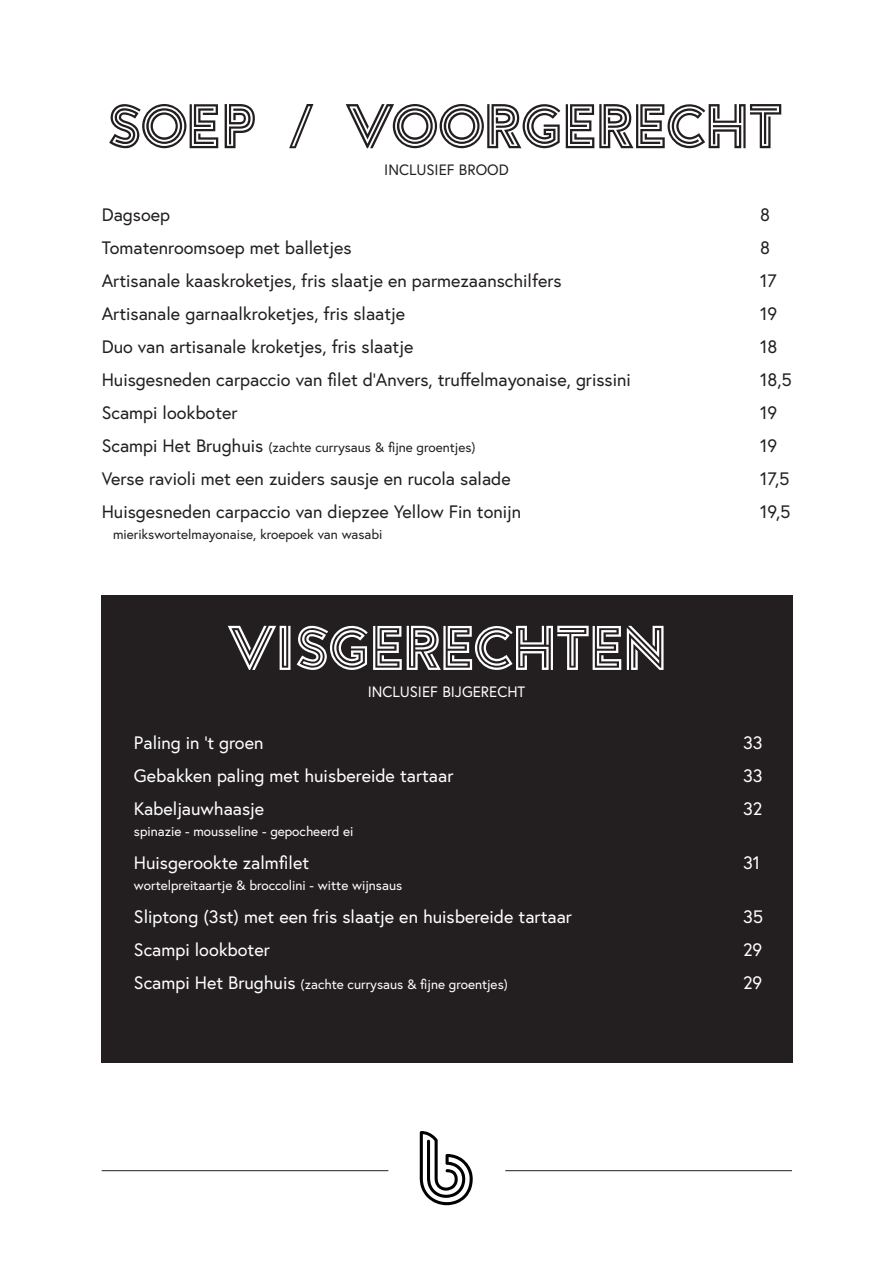
<style>
.page{position:relative;width:893px;height:1263px;background:#fff}
.page>*{position:absolute;margin:0;border:0;box-sizing:border-box;transform-origin:0 0}
.t1{font:63px "Argon PERSONAL";color:#231f20}
.t2{font:63px "Argon PERSONAL";color:#fff}
.t3{font:18px "Europa";color:#231f20}
.t4{font:18px "Europa";color:#fff}
.t5{font:15px "Europa";color:#fff}
.t6{font:15px "Europa";color:#231f20}
.t7{font:13.5px "Europa";color:#fff}
.t8{font:13.5px "Europa";color:#231f20}
.s1{font-size:18px}
</style>
<div class="page">
<div style="left:102px;top:595px;width:691px;height:468px;background:#231f20"></div>
<svg style="left:420px;top:1131px;width:53px;height:74px"></svg>
<hr style="left:102px;top:1170px;width:286px;height:1px;background:#231f20">
<hr style="left:505px;top:1170px;width:287px;height:1px;background:#231f20">
<p class="t1" style="left:109px;top:98px;width:677px">SOEP / VOORGERECHT</p>
<p class="t6" style="left:384px;top:161px;width:126px">INCLUSIEF BROOD</p>
<p class="t3" style="left:102px;top:204px;width:70px">Dagsoep</p>
<p class="t3" style="left:760px;top:204px;width:11px">8</p>
<p class="t3" style="left:102px;top:237px;width:251px">Tomatenroomsoep met balletjes</p>
<p class="t3" style="left:760px;top:237px;width:11px">8</p>
<p class="t3" style="left:102px;top:270px;width:461px">Artisanale kaaskroketjes, fris slaatje en parmezaanschilfers</p>
<p class="t3" style="left:760px;top:270px;width:18px">17</p>
<p class="t3" style="left:102px;top:303px;width:305px">Artisanale garnaalkroketjes, fris slaatje</p>
<p class="t3" style="left:760px;top:303px;width:19px">19</p>
<p class="t3" style="left:102px;top:336px;width:313px">Duo van artisanale kroketjes, fris slaatje</p>
<p class="t3" style="left:760px;top:336px;width:19px">18</p>
<p class="t3" style="left:102px;top:369px;width:531px">Huisgesneden carpaccio van filet d’Anvers, truffelmayonaise, grissini</p>
<p class="t3" style="left:760px;top:369px;width:33px">18,5</p>
<p class="t3" style="left:102px;top:402px;width:137px">Scampi lookboter</p>
<p class="t3" style="left:760px;top:402px;width:19px">19</p>
<p class="t8" style="left:102px;top:439px;width:375px"><span class="s1">Scampi Het Brughuis</span> (zachte currysaus &amp; fijne groentjes)</p>
<p class="t3" style="left:760px;top:435px;width:19px">19</p>
<p class="t3" style="left:102px;top:468px;width:411px">Verse ravioli met een zuiders sausje en rucola salade</p>
<p class="t3" style="left:760px;top:468px;width:31px">17,5</p>
<p class="t3" style="left:102px;top:501px;width:421px">Huisgesneden carpaccio van diepzee Yellow Fin tonijn</p>
<p class="t3" style="left:760px;top:501px;width:32px">19,5</p>
<p class="t8" style="left:113px;top:526px;width:271px">mierikswortelmayonaise, kroepoek van wasabi</p>
<p class="t2" style="left:228px;top:619px;width:440px">VISGERECHTEN</p>
<p class="t5" style="left:368px;top:682px;width:159px">INCLUSIEF BIJGERECHT</p>
<p class="t4" style="left:134px;top:731px;width:131px">Paling in ‘t groen</p>
<p class="t4" style="left:743px;top:731px;width:21px">33</p>
<p class="t4" style="left:134px;top:764px;width:321px">Gebakken paling met huisbereide tartaar</p>
<p class="t4" style="left:743px;top:764px;width:21px">33</p>
<p class="t4" style="left:134px;top:797px;width:132px">Kabeljauwhaasje</p>
<p class="t4" style="left:743px;top:797px;width:21px">32</p>
<p class="t7" style="left:134px;top:823px;width:221px">spinazie - mousseline - gepocheerd ei</p>
<p class="t4" style="left:134px;top:851px;width:177px">Huisgerookte zalmfilet</p>
<p class="t4" style="left:743px;top:851px;width:19px">31</p>
<p class="t7" style="left:134px;top:877px;width:270px">wortelpreitaartje &amp; broccolini - witte wijnsaus</p>
<p class="t4" style="left:134px;top:905px;width:440px">Sliptong (3st) met een fris slaatje en huisbereide tartaar</p>
<p class="t4" style="left:743px;top:905px;width:22px">35</p>
<p class="t4" style="left:134px;top:938px;width:137px">Scampi lookboter</p>
<p class="t4" style="left:743px;top:938px;width:21px">29</p>
<p class="t7" style="left:134px;top:976px;width:375px"><span class="s1">Scampi Het Brughuis</span> (zachte currysaus &amp; fijne groentjes)</p>
<p class="t4" style="left:743px;top:971px;width:21px">29</p>
</div>
